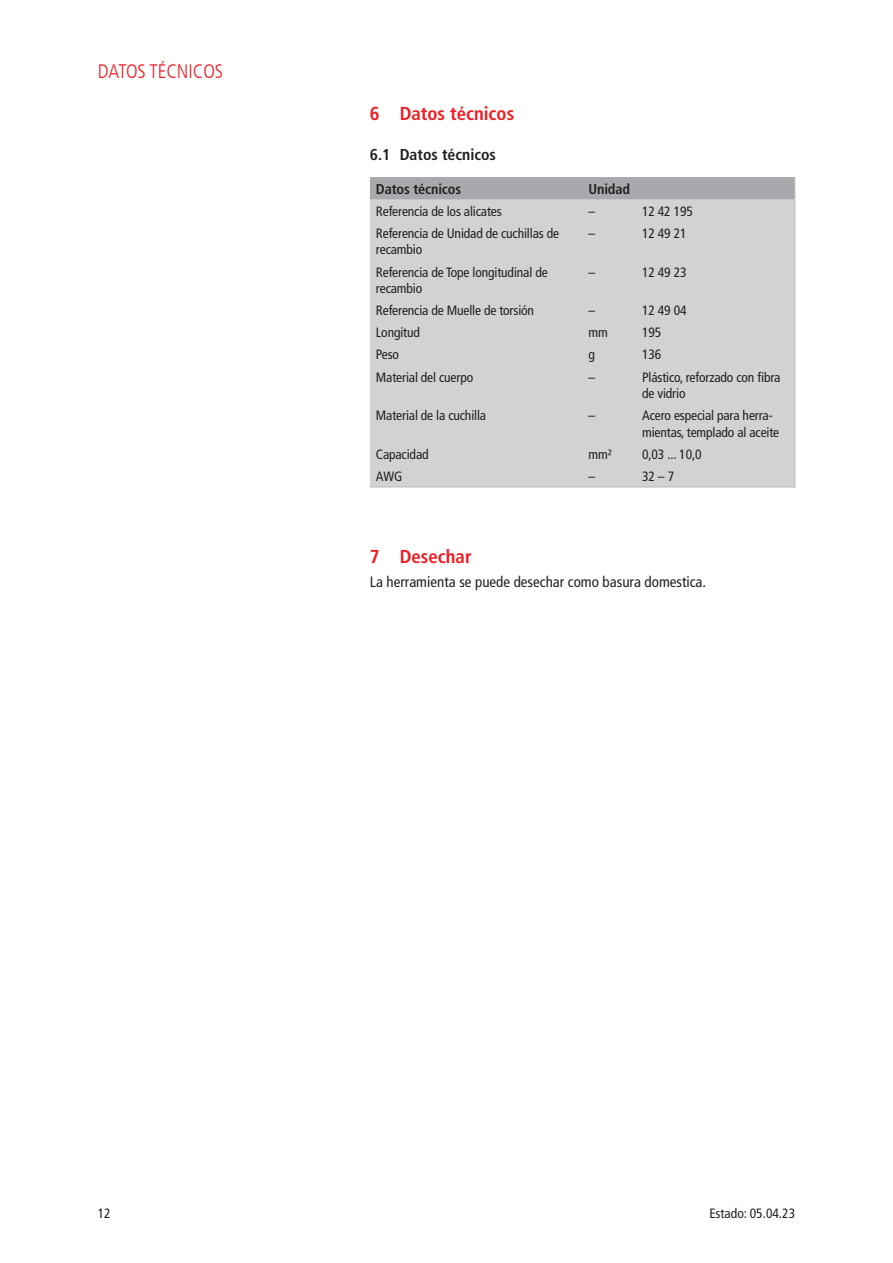
<style>
.page{position:relative;width:893px;height:1263px;background:#fff}
.page>*{position:absolute;margin:0;border:0;box-sizing:border-box;transform-origin:0 0}
.t1{font:300 condensed 19.5px "Frutiger LT Com";color:#ee1d23}
.t2{font:700 condensed 18.75px "Frutiger LT Com";color:#ee1d23}
.t3{font:700 condensed 15.75px "Frutiger LT Com";color:#231f20}
.t4{font:condensed 15px "Frutiger LT Com";color:#231f20}
.t5{font:700 condensed 14.25px "Frutiger LT Com";letter-spacing:-.01em;color:#231f20}
.t6{font:condensed 13.5px/16.5px "Frutiger LT Com";letter-spacing:-.01em;color:#231f20}
</style>
<div class="page">
<div style="left:370px;top:222px;width:425px;height:265px;background:#d1d2d4"></div>
<svg style="left:370px;top:177px;width:426px;height:45px"></svg>
<hr style="left:795px;top:222px;width:1px;height:38px;background:#bcbdc0">
<hr style="left:795px;top:260px;width:1px;height:39px;background:#bcbdc0">
<svg style="left:795px;top:299px;width:1px;height:66px"></svg>
<hr style="left:795px;top:365px;width:1px;height:39px;background:#bcbdc0">
<hr style="left:795px;top:404px;width:1px;height:39px;background:#bcbdc0">
<hr style="left:370px;top:487px;width:213px;height:1px;background:#bcbdc0">
<hr style="left:583px;top:487px;width:53px;height:1px;background:#bcbdc0">
<svg style="left:795px;top:443px;width:1px;height:44px"></svg>
<hr style="left:636px;top:487px;width:159px;height:1px;background:#bcbdc0">
<h1 class="t1" style="left:98px;top:60px;width:79px">DATOS TÉCNICOS</h1>
<h2 class="t2" style="left:370px;top:103px;width:146px">6 Datos técnicos</h2>
<p class="t3" style="left:370px;top:146px;width:128px">6.1 Datos técnicos</p>
<p class="t5" style="left:376px;top:180px;width:87px">Datos técnicos</p>
<p class="t5" style="left:589px;top:180px;width:43px">Unidad</p>
<p class="t6" style="left:376px;top:203px;width:127px">Referencia de los alicates</p>
<p class="t6" style="left:589px;top:203px;width:8px">–</p>
<p class="t6" style="left:642px;top:203px;width:52px">12 42 195</p>
<p class="t6" style="left:376px;top:225px;width:185px">Referencia de Unidad de cuchillas de recambio</p>
<p class="t6" style="left:589px;top:225px;width:8px">–</p>
<p class="t6" style="left:642px;top:225px;width:46px">12 49 21</p>
<p class="t6" style="left:376px;top:264px;width:173px">Referencia de Tope longitudinal de recambio</p>
<p class="t6" style="left:589px;top:264px;width:8px">–</p>
<p class="t6" style="left:642px;top:264px;width:46px">12 49 23</p>
<p class="t6" style="left:376px;top:302px;width:160px">Referencia de Muelle de torsión</p>
<p class="t6" style="left:589px;top:302px;width:8px">–</p>
<p class="t6" style="left:642px;top:302px;width:46px">12 49 04</p>
<p class="t6" style="left:376px;top:324px;width:46px">Longitud</p>
<p class="t6" style="left:589px;top:324px;width:21px">mm</p>
<p class="t6" style="left:642px;top:324px;width:21px">195</p>
<p class="t6" style="left:376px;top:347px;width:25px">Peso</p>
<p class="t6" style="left:589px;top:347px;width:8px">g</p>
<p class="t6" style="left:642px;top:347px;width:21px">136</p>
<p class="t6" style="left:376px;top:369px;width:99px">Material del cuerpo</p>
<p class="t6" style="left:589px;top:369px;width:8px">–</p>
<p class="t6" style="left:642px;top:369px;width:140px">Plástico, reforzado con fibra de vidrio</p>
<p class="t6" style="left:376px;top:407px;width:112px">Material de la cuchilla</p>
<p class="t6" style="left:589px;top:407px;width:8px">–</p>
<p class="t6" style="left:642px;top:407px;width:139px">Acero especial para herra&shy;mientas, templado al aceite</p>
<p class="t6" style="left:376px;top:446px;width:54px">Capacidad</p>
<p class="t6" style="left:589px;top:446px;width:25px">mm²</p>
<p class="t6" style="left:642px;top:446px;width:61px">0,03 ... 10,0</p>
<p class="t6" style="left:376px;top:468px;width:28px">AWG</p>
<p class="t6" style="left:589px;top:468px;width:8px">–</p>
<p class="t6" style="left:642px;top:468px;width:33px">32 – 7</p>
<h2 class="t2" style="left:370px;top:546px;width:103px">7 Desechar</h2>
<p class="t4" style="left:370px;top:573px;width:338px">La herramienta se puede desechar como basura domestica.</p>
<p class="t6" style="left:98px;top:1205px;width:14px">12</p>
<p class="t6" style="left:709px;top:1205px;width:87px">Estado: 05.04.23</p>
</div>
